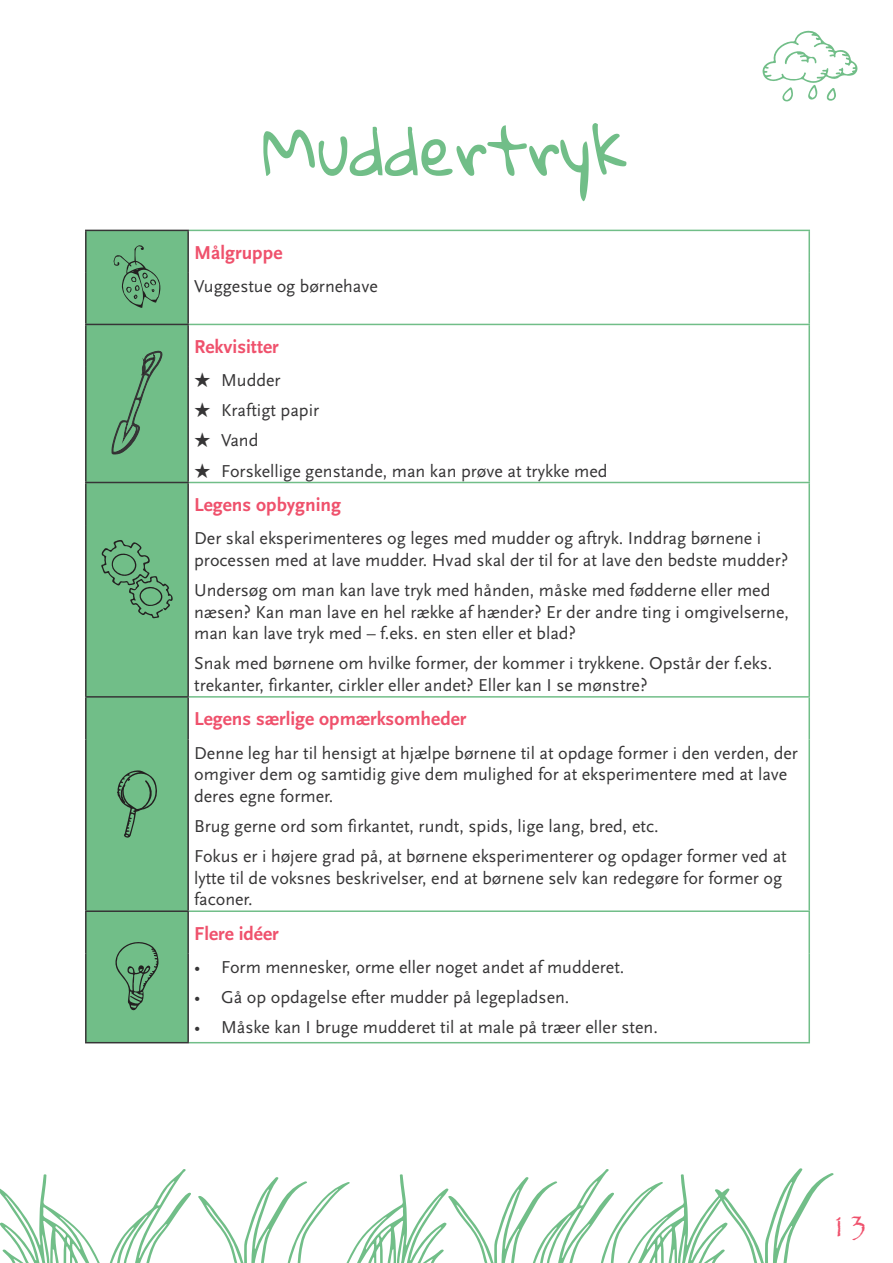
<style>
.page{position:relative;width:893px;height:1263px;background:#fff}
.page>*{position:absolute;margin:0;border:0;box-sizing:border-box;transform-origin:0 0}
.t1{font:64.5px "Gloria Hallelujah";color:#71be88}
.t2{font:34.5px "Papyrus";color:#ef516c}
.t3{font:700 19.5px "Scala Sans OT";color:#ef516c}
.Tekstboks_brødtekst{font:18px/21.6px "Scala Sans OT";color:#363536}
</style>
<div class="page">
<svg style="left:0;top:1169px;width:191px;height:94px"></svg>
<svg style="left:198px;top:1168px;width:636px;height:95px"></svg>
<div style="left:87px;top:231px;width:100px;height:811px;background:#71be88"></div>
<hr style="left:189px;top:230px;width:621px;height:1px;background:#71be88">
<hr style="left:808px;top:231px;width:2px;height:42px;background:#71be88">
<hr style="left:808px;top:273px;width:2px;height:51px;background:#71be88">
<hr style="left:189px;top:324px;width:621px;height:1px;background:#71be88">
<hr style="left:808px;top:325px;width:2px;height:42px;background:#71be88">
<hr style="left:808px;top:367px;width:2px;height:115px;background:#71be88">
<hr style="left:189px;top:482px;width:621px;height:1px;background:#71be88">
<hr style="left:808px;top:483px;width:2px;height:42px;background:#71be88">
<hr style="left:808px;top:525px;width:2px;height:171px;background:#71be88">
<hr style="left:189px;top:696px;width:621px;height:2px;background:#71be88">
<hr style="left:808px;top:698px;width:2px;height:41px;background:#71be88">
<hr style="left:808px;top:739px;width:2px;height:171px;background:#71be88">
<hr style="left:189px;top:910px;width:621px;height:2px;background:#71be88">
<hr style="left:808px;top:912px;width:2px;height:42px;background:#71be88">
<hr style="left:808px;top:954px;width:2px;height:88px;background:#71be88">
<hr style="left:189px;top:1042px;width:621px;height:1px;background:#71be88">
<hr style="left:85px;top:230px;width:104px;height:1px;background:#363536">
<hr style="left:85px;top:231px;width:2px;height:42px;background:#363536">
<hr style="left:187px;top:231px;width:2px;height:42px;background:#363536">
<hr style="left:85px;top:273px;width:2px;height:51px;background:#363536">
<hr style="left:187px;top:273px;width:2px;height:51px;background:#363536">
<hr style="left:85px;top:324px;width:104px;height:1px;background:#363536">
<hr style="left:85px;top:325px;width:2px;height:42px;background:#363536">
<hr style="left:187px;top:325px;width:2px;height:42px;background:#363536">
<hr style="left:85px;top:367px;width:2px;height:115px;background:#363536">
<hr style="left:187px;top:367px;width:2px;height:115px;background:#363536">
<hr style="left:85px;top:482px;width:104px;height:1px;background:#363536">
<hr style="left:85px;top:483px;width:2px;height:42px;background:#363536">
<hr style="left:187px;top:483px;width:2px;height:42px;background:#363536">
<hr style="left:85px;top:525px;width:2px;height:171px;background:#363536">
<hr style="left:187px;top:525px;width:2px;height:171px;background:#363536">
<hr style="left:85px;top:696px;width:104px;height:2px;background:#363536">
<hr style="left:85px;top:698px;width:2px;height:41px;background:#363536">
<hr style="left:187px;top:698px;width:2px;height:41px;background:#363536">
<hr style="left:85px;top:739px;width:2px;height:171px;background:#363536">
<hr style="left:187px;top:739px;width:2px;height:171px;background:#363536">
<hr style="left:85px;top:910px;width:104px;height:2px;background:#363536">
<hr style="left:85px;top:912px;width:2px;height:42px;background:#363536">
<hr style="left:187px;top:912px;width:2px;height:42px;background:#363536">
<hr style="left:85px;top:954px;width:2px;height:88px;background:#363536">
<hr style="left:187px;top:954px;width:2px;height:88px;background:#363536">
<hr style="left:85px;top:1042px;width:104px;height:1px;background:#363536">
<svg style="left:107px;top:243px;width:61px;height:71px;background:#69af7e"></svg>
<svg style="left:89px;top:349px;width:96px;height:107px;background:#6cb482"></svg>
<svg style="left:94px;top:531px;width:84px;height:94px;background:#6ab07f"></svg>
<svg style="left:104px;top:765px;width:60px;height:78px;background:#69ae7e"></svg>
<svg style="left:112px;top:940px;width:47px;height:71px;background:#65a779"></svg>
<svg style="left:762px;top:30px;width:96px;height:72px"></svg>
<p class="t1" style="left:262px;top:116px;width:367px">Muddertryk</p>
<p class="t3" style="left:194px;top:242px;width:90px">Målgruppe</p>
<p class="Tekstboks_brødtekst" style="left:194px;top:276px;width:185px">Vuggestue og børnehave</p>
<p class="t3" style="left:194px;top:336px;width:86px">Rekvisitter</p>
<p class="Tekstboks_brødtekst" style="left:194px;top:370px;width:88px">★ Mudder</p>
<p class="Tekstboks_brødtekst" style="left:194px;top:400px;width:127px">★ Kraftigt papir</p>
<p class="Tekstboks_brødtekst" style="left:194px;top:430px;width:66px">★ Vand</p>
<p class="Tekstboks_brødtekst" style="left:194px;top:460px;width:415px">★ Forskellige genstande, man kan prøve at trykke med</p>
<p class="t3" style="left:194px;top:494px;width:148px">Legens opbygning</p>
<p class="Tekstboks_brødtekst" style="left:194px;top:528px;width:596px">Der skal eksperimenteres og leges med mudder og aftryk. Inddrag børnene i processen med at lave mudder. Hvad skal der til for at lave den bedste mudder?</p>
<p class="Tekstboks_brødtekst" style="left:194px;top:580px;width:596px">Undersøg om man kan lave tryk med hånden, måske med fødderne eller med næsen? Kan man lave en hel række af hænder? Er der andre ting i omgivelserne, man kan lave tryk med – f.eks. en sten eller et blad?</p>
<p class="Tekstboks_brødtekst" style="left:194px;top:653px;width:580px">Snak med børnene om hvilke former, der kommer i trykkene. Opstår der f.eks. trekanter, firkanter, cirkler eller andet? Eller kan I se mønstre?</p>
<p class="t3" style="left:194px;top:708px;width:274px">Legens særlige opmærksomheder</p>
<p class="Tekstboks_brødtekst" style="left:194px;top:742px;width:605px">Denne leg har til hensigt at hjælpe børnene til at opdage former i den verden, der omgiver dem og samtidig give dem mulighed for at eksperimentere med at lave deres egne former.</p>
<p class="Tekstboks_brødtekst" style="left:194px;top:816px;width:466px">Brug gerne ord som firkantet, rundt, spids, lige lang, bred, etc.</p>
<p class="Tekstboks_brødtekst" style="left:194px;top:846px;width:594px">Fokus er i højere grad på, at børnene eksperimenterer og opdager former ved at lytte til de voksnes beskrivelser, end at børnene selv kan redegøre for former og faconer.</p>
<p class="t3" style="left:194px;top:922px;width:86px">Flere idéer</p>
<p class="Tekstboks_brødtekst" style="left:194px;top:957px;width:432px">• Form mennesker, orme eller noget andet af mudderet.</p>
<p class="Tekstboks_brødtekst" style="left:194px;top:987px;width:377px">• Gå op opdagelse efter mudder på legepladsen.</p>
<p class="Tekstboks_brødtekst" style="left:194px;top:1017px;width:465px">• Måske kan I bruge mudderet til at male på træer eller sten.</p>
<h2 class="t2" style="left:829px;top:1204px;width:41px">13</h2>
</div>
